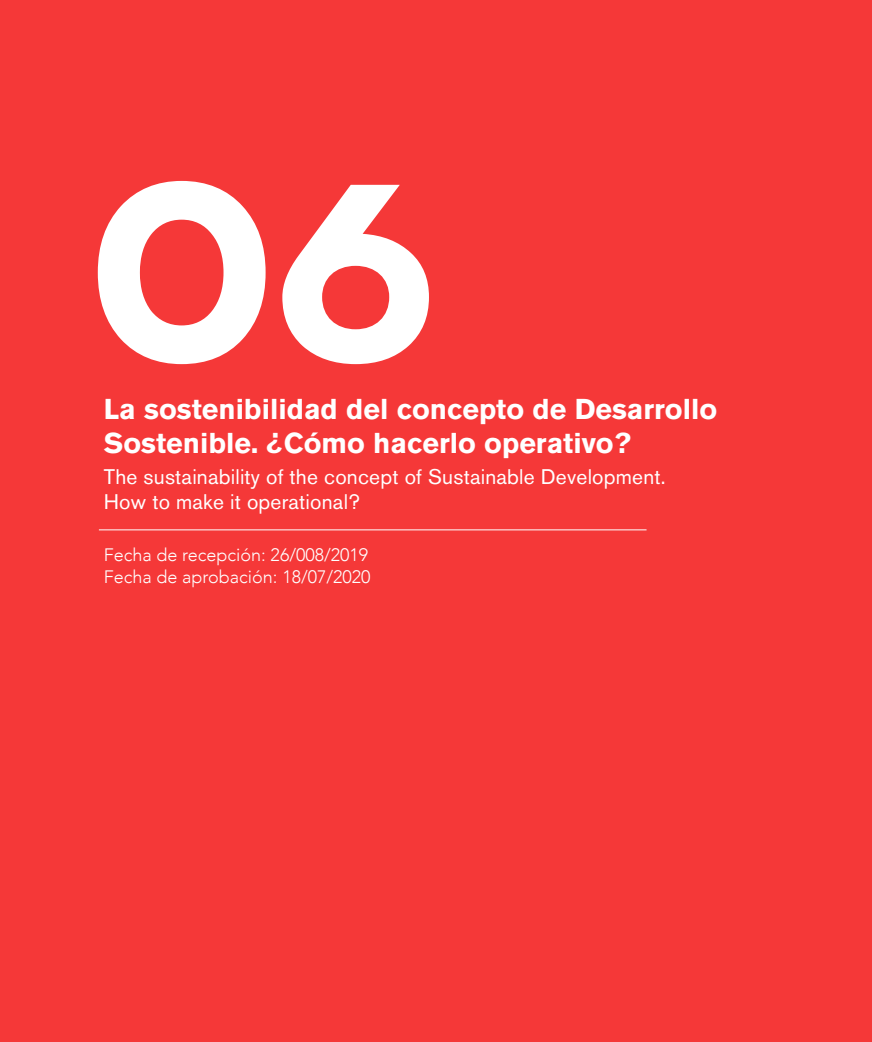
<style>
.page{position:relative;width:872px;height:1042px;background:#f53838}
.page>*{position:absolute;margin:0;border:0;box-sizing:border-box;transform-origin:0 0}
.t1{font:700 258px "Canaro";color:#fff}
.t2{font:700 28.5px/34.2px "Akzidenz Grotesk BQ";color:#fff}
.t3{font:21px/25.2px "Akzidenz Grotesk BQ";letter-spacing:.01em;color:#fff}
.t4{font:300 18px/21.6px "Avenir";color:#fff}
</style>
<div class="page">
<hr style="left:99px;top:529px;width:547px;height:1px;background:#fff">
<h1 class="t1" style="left:86px;top:111px;width:353px">06</h1>
<h2 class="t2" style="left:104px;top:392px;width:615px">La sostenibilidad del concepto de Desarrollo<br>Sostenible. ¿Cómo hacerlo operativo?</h2>
<p class="t3" style="left:104px;top:464px;width:563px">The sustainability of the concept of Sustainable Development.<br>How to make it operational?</p>
<p class="t4" style="left:104px;top:544px;width:268px">Fecha de recepción: 26/008/2019<br>Fecha de aprobación: 18/07/2020</p>
</div>
